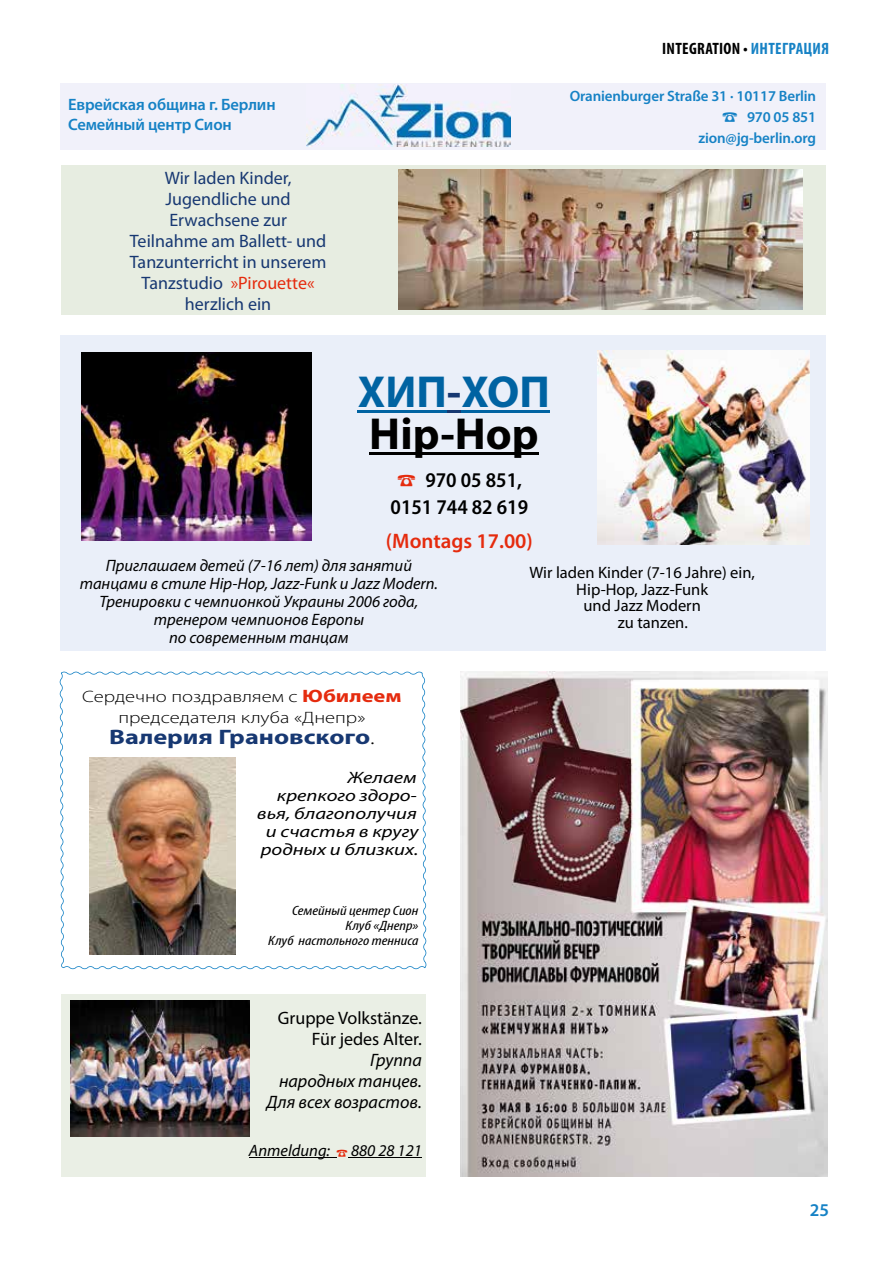
<style>
.page{position:relative;width:893px;height:1263px;background:#fff}
.page>*{position:absolute;margin:0;border:0;box-sizing:border-box;transform-origin:0 0}
.t1{font:700 45px/42px "Myriad Pro";color:#000}
.t2{font:600 semi-condensed 21px/27px "Myriad Pro";color:#000;text-align:right}
.t3{font:700 21px "Myriad Pro";color:#173872;scale:1.25 1}
.t4{font:600 21px "Myriad Pro";color:#e52b0e}
.t5{font:18px/21px "Myriad Pro";color:#173872;text-align:center}
.t6{font:italic 18px/21px "Myriad Pro";color:#000;text-align:right}
.t7{font:18px/21px "Myriad Pro";color:#000;text-align:right}
.t8{font:600 18px "Myriad Pro";color:#1682c5}
.t9{font:italic 16.5px/18px "Myriad Pro";color:#000;text-align:center}
.t10{font:16.5px "Myriad Pro";color:#000}
.t11{font:italic 16.5px/18px "Myriad Pro";color:#000;text-align:right;scale:1.25 1}
.t12{font:300 16.5px/21px "Myriad Pro";color:#000;text-align:center;scale:1.25 1}
.t13{font:600 16.5px/19.8px "Myriad Pro";letter-spacing:-.01em;color:#1682c5}
.t14{font:700 condensed 16.5px "Myriad Pro";letter-spacing:.02em;color:#000}
.t15{font:600 15px/21px "Myriad Pro";letter-spacing:-.01em;color:#1682c5;text-align:right}
.t16{font:italic condensed 13.5px/15px "Myriad Pro";color:#000;text-align:right;scale:1.25 1}
.s1{color:#1682c5}
.s2{color:#e52b0e}
.s3{color:#0063a2}
.s4{color:#173872}
.s5{font-weight:700;font-size:18px;color:#e52b0e}
.s6{font-weight:300;color:#000}
</style>
<div class="page">
<div style="left:60px;top:84px;width:765px;height:66px;background:#f1f1fa"></div>
<img style="left:306px;top:84px;width:204px;height:63px">
<svg style="left:60px;top:672px;width:366px;height:297px"></svg>
<img style="left:89px;top:758px;width:146px;height:197px">
<div style="left:61px;top:166px;width:764px;height:149px;background:#e7ede1"></div>
<img style="left:398px;top:170px;width:404px;height:139px">
<div style="left:60px;top:336px;width:765px;height:315px;background:#eaeff9"></div>
<img style="left:598px;top:351px;width:212px;height:193px">
<img style="left:81px;top:353px;width:231px;height:187px">
<hr style="left:358px;top:411px;width:89px;height:2px;background:#0063a2">
<svg style="left:447px;top:411px;width:14px;height:2px"></svg>
<hr style="left:461px;top:411px;width:89px;height:2px;background:#0063a2">
<hr style="left:369px;top:453px;width:170px;height:2px;background:#000">
<div style="left:62px;top:994px;width:364px;height:182px;background:#eaefe5"></div>
<hr style="left:249px;top:1157px;width:87px;height:1px;background:#000">
<hr style="left:348px;top:1157px;width:74px;height:1px;background:#000">
<img style="left:71px;top:1001px;width:179px;height:135px">
<img style="left:460px;top:672px;width:367px;height:504px">
<p class="t14" style="left:662px;top:38px;width:168px">INTEGRATION • <span class="s1">ИНТЕГРАЦИЯ</span></p>
<p class="t13" style="left:68px;top:94px;width:209px">Еврейская община г. Берлин<br>Семейный центр Сион</p>
<p class="t15" style="left:570px;top:85px;width:248px">Oranienburger Straße 31 · 10117 Berlin<br>970 05 851<br>zion@jg-berlin.org</p>
<p class="t5" style="left:130px;top:167px;width:198px">Wir laden Kinder,<br>Jugendliche und<br>Erwachsene zur<br>Teilnahme am Ballett- und<br>Tanzunterricht in unserem<br>Tanzstudio <span class="s2">»Pirouette« </span>herzlich ein</p>
<h1 class="t1" style="left:358px;top:370px;width:194px"><span class="s3">ХИП</span><span class="s4">-</span><span class="s3">ХОП<br></span>Hip-Hop</h1>
<p class="t2" style="left:391px;top:466px;width:139px">970 05 851,<br>0151 744 82 619</p>
<p class="t4" style="left:386px;top:528px;width:149px">(Montags 17.00)</p>
<p class="t10" style="left:530px;top:562px;width:227px">Wir laden Kinder (7-16 Jahre) ein,</p>
<p class="t10" style="left:576px;top:579px;width:133px">Hip-Hop, Jazz-Funk</p>
<p class="t10" style="left:584px;top:595px;width:119px">und Jazz Modern</p>
<p class="t10" style="left:618px;top:612px;width:72px">zu tanzen.</p>
<p class="t9" style="left:80px;top:556px;width:360px">Приглашаем детей (7-16 лет) для занятий танцами в стиле Hip-Hop, Jazz-Funk и Jazz Modern.<br>Тренировки с чемпионкой Украины 2006 года, тренером чемпионов Европы<br>по современным танцам</p>
<p class="t12" style="left:82px;top:686px;width:257px">Сердечно поздравляем с <span class="s5">Юбилеем </span>председателя клуба «Днепр»</p>
<p class="t3" style="left:109px;top:724px;width:214px">Валерия Грановского<span class="s6">.</span></p>
<p class="t11" style="left:257px;top:769px;width:131px">Желаем<br>крепкого здоро&shy;вья, благополучия и счастья в кругу родных и близких.</p>
<p class="t16" style="left:268px;top:903px;width:122px">Семейный центер Сион<br>Клуб «Днепр»<br>Клуб настольного тенниса</p>
<p class="t7" style="left:278px;top:1007px;width:145px">Gruppe Volkstänze.<br>Für jedes Alter.</p>
<p class="t6" style="left:267px;top:1049px;width:157px">Группа<br>народных танцев.<br>Для всех возрастов.</p>
<p class="t9" style="left:249px;top:1141px;width:83px">Anmeldung:</p>
<p class="t9" style="left:351px;top:1141px;width:72px">880 28 121</p>
<p class="t8" style="left:810px;top:1198px;width:21px">25</p>
</div>
